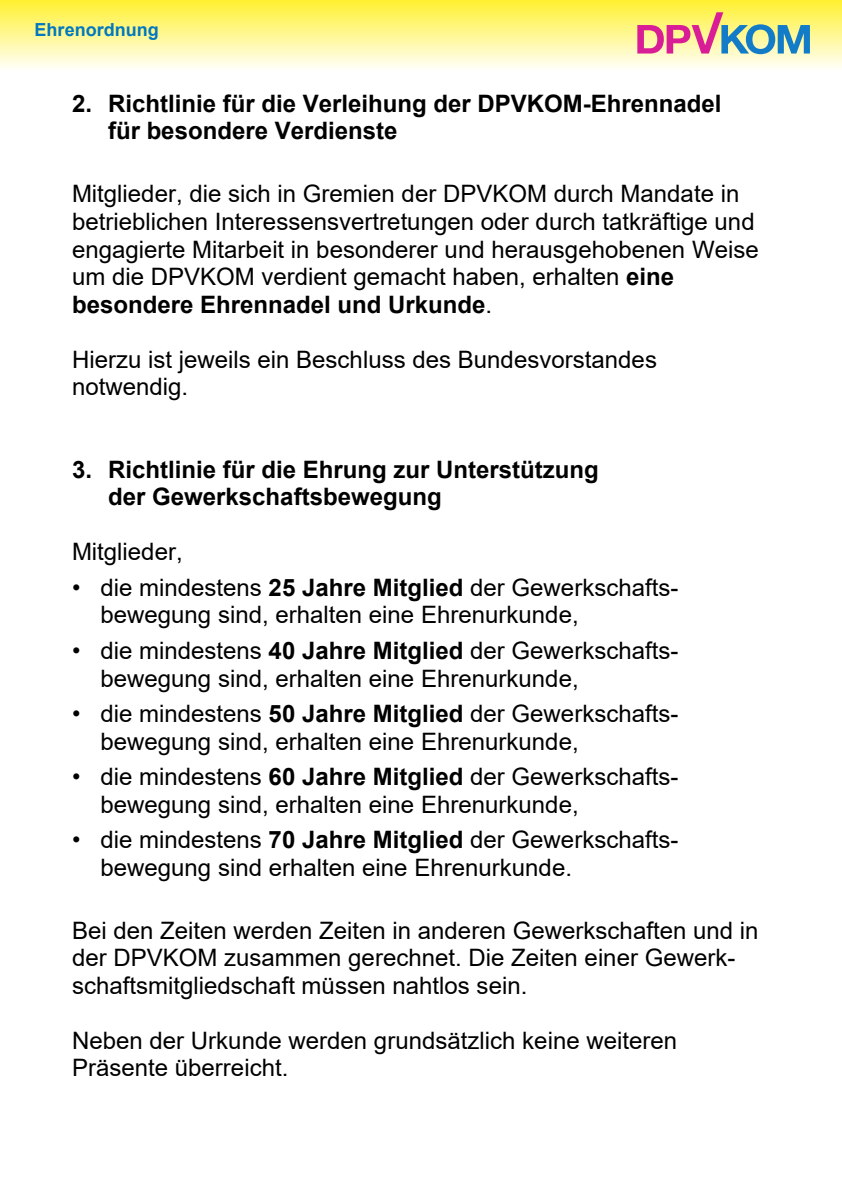
<style>
.page{position:relative;width:842px;height:1191px;background:#fff}
.page>*{position:absolute;margin:0;border:0;box-sizing:border-box;transform-origin:0 0}
.t1{font:24px/27.6px "Arial";color:#000}
.t2{font:700 24px/27.6px "Arial";color:#000}
.t3{font:700 18px "Arial";color:#0078c0}
.s1{font-weight:700}
</style>
<div class="page">
<div style="left:0;top:0;width:842px;height:71px;background:linear-gradient(to bottom,#fff031,#fffffb)"></div>
<svg style="left:637px;top:12px;width:173px;height:42px;background:#c6b696"></svg>
<p class="t3" style="left:35px;top:23px;width:125px">Ehrenordnung</p>
<p class="t2" style="left:108px;top:92px;width:615px;text-indent:-36px">2. Richtlinie für die Verleihung der DPVKOM-Ehrennadel für besondere Verdienste</p>
<p class="t1" style="left:72px;top:182px;width:688px">Mitglieder, die sich in Gremien der DPVKOM durch Mandate in betrieblichen Interessensvertretungen oder durch tatkräftige und engagierte Mitarbeit in besonderer und herausgehobenen Weise um die DPVKOM verdient gemacht haben, erhalten <span class="s1">eine besondere Ehrennadel und Urkunde</span>.</p>
<p class="t1" style="left:72px;top:348px;width:586px">Hierzu ist jeweils ein Beschluss des Bundesvorstandes notwendig.</p>
<p class="t2" style="left:108px;top:458px;width:492px;text-indent:-36px">3. Richtlinie für die Ehrung zur Unterstützung der Gewerkschaftsbewegung</p>
<p class="t1" style="left:72px;top:540px;width:112px">Mitglieder,</p>
<p class="t1" style="left:100px;top:576px;width:580px;text-indent:-28px">• die mindestens <span class="s1">25 Jahre Mitglied</span> der Gewerkschafts&shy;bewegung sind, erhalten eine Ehrenurkunde,</p>
<p class="t1" style="left:100px;top:639px;width:580px;text-indent:-28px">• die mindestens <span class="s1">40 Jahre Mitglied</span> der Gewerkschafts&shy;bewegung sind, erhalten eine Ehrenurkunde,</p>
<p class="t1" style="left:100px;top:702px;width:580px;text-indent:-28px">• die mindestens <span class="s1">50 Jahre Mitglied</span> der Gewerkschafts&shy;bewegung sind, erhalten eine Ehrenurkunde,</p>
<p class="t1" style="left:100px;top:765px;width:580px;text-indent:-28px">• die mindestens <span class="s1">60 Jahre Mitglied</span> der Gewerkschafts&shy;bewegung sind, erhalten eine Ehrenurkunde,</p>
<p class="t1" style="left:100px;top:828px;width:580px;text-indent:-28px">• die mindestens <span class="s1">70 Jahre Mitglied</span> der Gewerkschafts&shy;bewegung sind erhalten eine Ehrenurkunde.</p>
<p class="t1" style="left:72px;top:918px;width:688px">Bei den Zeiten werden Zeiten in anderen Gewerkschaften und in der DPVKOM zusammen gerechnet. Die Zeiten einer Gewerk&shy;schaftsmitgliedschaft müssen nahtlos sein.</p>
<p class="t1" style="left:72px;top:1028px;width:607px">Neben der Urkunde werden grundsätzlich keine weiteren<br>Präsente überreicht.</p>
</div>
